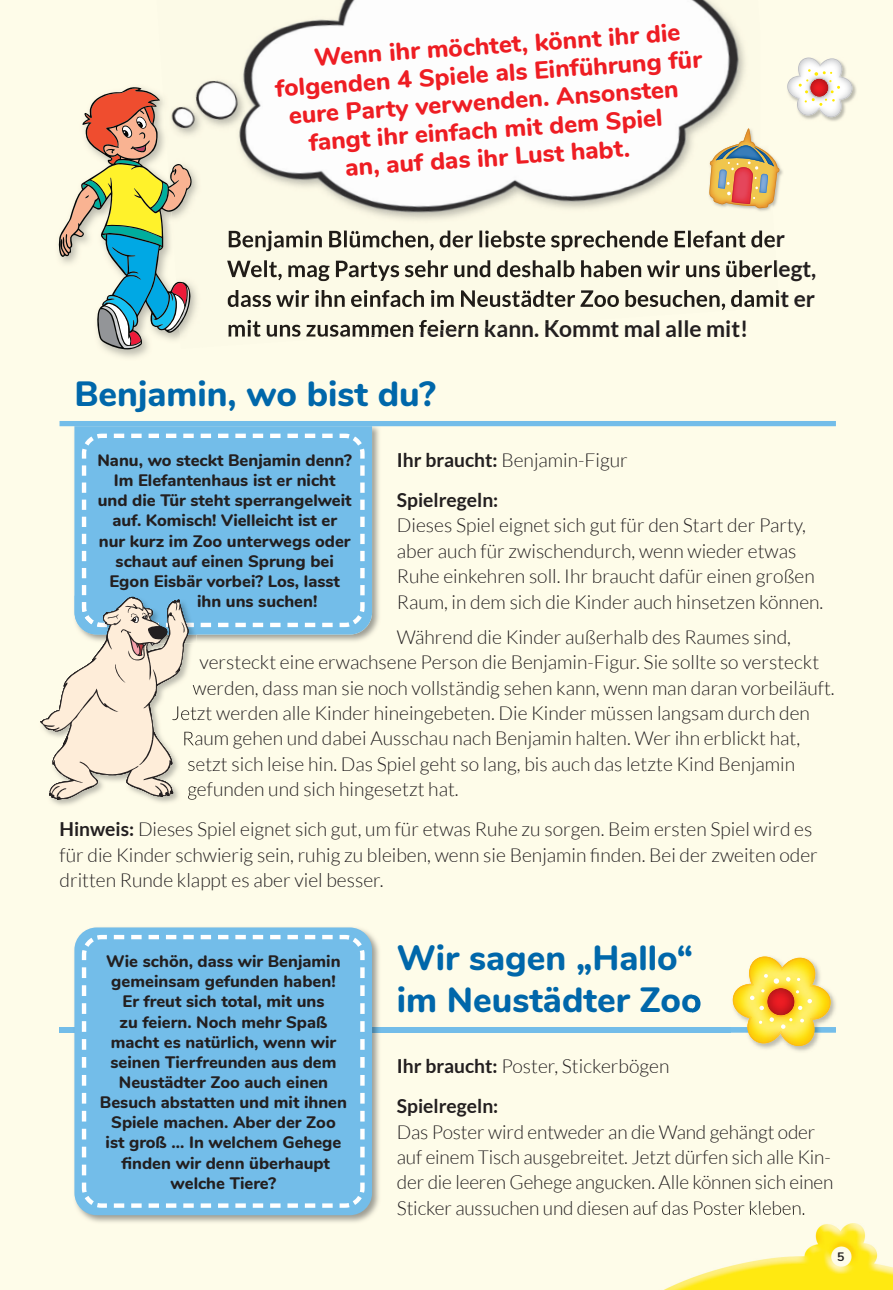
<style>
.page{position:relative;width:893px;height:1290px;background:#fefce9}
.page>*{position:absolute;margin:0;border:0;box-sizing:border-box;transform-origin:0 0}
.t1{font:800 35px/42px "Nunito";color:#0067aa}
.t2{font:800 24.5px "Nunito";color:#ee1d23}
.t3{font:700 22.75px "Lato";color:#231f20}
.t4{font:300 19.25px/25.4px "Lato";color:#231f20}
.t5{font:700 19.25px/40.2px "Lato";color:#231f20}
.t6{font:800 16.62px/20.1px "Nunito";color:#231f20;text-align:center}
.t7{font:700 12.25px "Nunito";color:#231f20}
.s1{font-weight:300}
.s2{font-weight:700}
</style>
<div class="page">
<img style="left:72px;top:426px;width:309px;height:215px">
<svg style="left:74px;top:426px;width:298px;height:208px;background:#78bee8"></svg>
<svg style="left:80px;top:432px;width:19px;height:20px"></svg>
<svg style="left:348px;top:608px;width:19px;height:20px"></svg>
<svg style="left:346px;top:431px;width:20px;height:19px"></svg>
<div style="left:82px;top:434px;width:283px;height:193px;background:#73bde9"></div>
<div style="left:60px;top:421px;width:776px;height:5px;background:#73bde9"></div>
<div style="left:60px;top:1027px;width:776px;height:5px;background:#73bde9"></div>
<img style="left:72px;top:928px;width:309px;height:294px">
<img style="left:72px;top:1027px;width:309px;height:5px">
<div style="left:74px;top:927px;width:298px;height:288px;background:#73bde9;border-radius:22px"></div>
<svg style="left:80px;top:933px;width:287px;height:277px"></svg>
<img style="left:229px;top:230px;width:546px;height:21px">
<img style="left:227px;top:260px;width:550px;height:21px">
<img style="left:228px;top:290px;width:551px;height:20px">
<img style="left:228px;top:320px;width:331px;height:17px">
<img style="left:202px;top:0;width:544px;height:220px">
<img style="left:105px;top:349px;width:43px;height:9px">
<img style="left:192px;top:84px;width:10px;height:124px">
<svg style="left:58px;top:87px;width:134px;height:262px"></svg>
<img style="left:190px;top:607px;width:7px;height:27px">
<img style="left:190px;top:623px;width:4px;height:4px">
<img style="left:193px;top:685px;width:4px;height:10px">
<img style="left:190px;top:707px;width:7px;height:14px">
<img style="left:190px;top:732px;width:7px;height:14px">
<img style="left:190px;top:761px;width:7px;height:10px">
<img style="left:190px;top:786px;width:7px;height:14px">
<img style="left:190px;top:595px;width:7px;height:12px">
<svg style="left:40px;top:595px;width:150px;height:205px"></svg>
<img style="left:664px;top:1223px;width:229px;height:67px">
<img style="left:615px;top:1209px;width:190px;height:6px">
<img style="left:779px;top:165px;width:4px;height:20px">
<img style="left:709px;top:208px;width:62px;height:5px">
<svg style="left:709px;top:128px;width:70px;height:80px"></svg>
<img style="left:768px;top:128px;width:11px;height:18px">
<img style="left:760px;top:128px;width:8px;height:18px">
<img style="left:808px;top:83px;width:48px;height:38px">
<svg style="left:787px;top:57px;width:66px;height:62px"></svg>
<img style="left:692px;top:994px;width:8px;height:18px">
<img style="left:792px;top:995px;width:44px;height:56px">
<svg style="left:731px;top:956px;width:101px;height:93px"></svg>
<p class="t2" style="left:313px;top:40px;width:368px;rotate:-4deg">Wenn ihr möchtet, könnt ihr die</p>
<p class="t2" style="left:274px;top:70px;width:429px;rotate:-4deg">folgenden 4 Spiele als Einführung für</p>
<p class="t2" style="left:288px;top:97px;width:392px;rotate:-4deg">eure Party verwenden. Ansonsten</p>
<p class="t2" style="left:307px;top:124px;width:356px;rotate:-4deg">fangt ihr einfach mit dem Spiel</p>
<p class="t2" style="left:344px;top:150px;width:287px;rotate:-4deg">an, auf das ihr Lust habt.</p>
<p class="t3" style="left:227px;top:315px;width:523px">mit uns zusammen feiern kann. Kommt mal alle mit!</p>
<h1 class="t1" style="left:74px;top:371px;width:363px">Benjamin, wo bist du?</h1>
<p class="t5" style="left:397px;top:439px;width:232px">Ihr braucht: <span class="s1">Benjamin-Figur<br></span>Spielregeln:</p>
<p class="t4" style="left:397px;top:513px;width:428px">Dieses Spiel eignet sich gut für den Start der Party, aber auch für zwischendurch, wenn wieder etwas Ruhe einkehren soll. Ihr braucht dafür einen großen Raum, in dem sich die Kinder auch hinsetzen können.</p>
<p class="t4" style="left:397px;top:624px;width:396px">Während die Kinder außerhalb des Raumes sind,</p>
<p class="t4" style="left:200px;top:650px;width:621px">versteckt eine erwachsene Person die Benjamin-Figur. Sie sollte so versteckt</p>
<p class="t4" style="left:193px;top:675px;width:644px">werden, dass man sie noch vollständig sehen kann, wenn man daran vorbeiläuft.</p>
<p class="t4" style="left:172px;top:700px;width:640px">Jetzt werden alle Kinder hineingebeten. Die Kinder müssen langsam durch den</p>
<p class="t4" style="left:182px;top:726px;width:620px">Raum gehen und dabei Ausschau nach Benjamin halten. Wer ihn erblickt hat,</p>
<p class="t4" style="left:187px;top:751px;width:609px">setzt sich leise hin. Das Spiel geht so lang, bis auch das letzte Kind Benjamin</p>
<p class="t4" style="left:187px;top:776px;width:273px">gefunden und sich hingesetzt hat.</p>
<p class="t4" style="left:60px;top:817px;width:760px"><span class="s2">Hinweis:</span> Dieses Spiel eignet sich gut, um für etwas Ruhe zu sorgen. Beim ersten Spiel wird es für die Kinder schwierig sein, ruhig zu bleiben, wenn sie Benjamin finden. Bei der zweiten oder dritten Runde klappt es aber viel besser.</p>
<p class="t6" style="left:97px;top:449px;width:256px">Nanu, wo steckt Benjamin denn?</p>
<p class="t6" style="left:114px;top:469px;width:223px">Im Elefantenhaus ist er nicht</p>
<p class="t6" style="left:98px;top:489px;width:255px">und die Tür steht sperrangelweit</p>
<p class="t6" style="left:112px;top:509px;width:226px">auf. Komisch! Vielleicht ist er</p>
<p class="t6" style="left:99px;top:530px;width:253px">nur kurz im Zoo unterwegs oder</p>
<p class="t6" style="left:116px;top:550px;width:220px">schaut auf einen Sprung bei</p>
<p class="t6" style="left:109px;top:570px;width:232px">Egon Eisbär vorbei? Los, lasst</p>
<p class="t6" style="left:197px;top:590px;width:122px">ihn uns suchen!</p>
<p class="t6" style="left:100px;top:950px;width:249px">Wie schön, dass wir Benjamin gemeinsam gefunden haben!<br>Er freut sich total, mit uns<br>zu feiern. Noch mehr Spaß macht es natürlich, wenn wir seinen Tierfreunden aus dem<br>Neustädter Zoo auch einen<br>Besuch abstatten und mit ihnen<br>Spiele machen. Aber der Zoo ist groß … In welchem Gehege finden wir denn überhaupt welche Tiere?</p>
<h1 class="t1" style="left:397px;top:935px;width:306px">Wir sagen „Hallo“ im Neustädter Zoo</h1>
<p class="t5" style="left:397px;top:1045px;width:274px">Ihr braucht: <span class="s1">Poster, Stickerbögen<br></span>Spielregeln:</p>
<p class="t4" style="left:397px;top:1119px;width:438px">Das Poster wird entweder an die Wand gehängt oder auf einem Tisch ausgebreitet. Jetzt dürfen sich alle Kin - der die leeren Gehege angucken. Alle können sich einen Sticker aussuchen und diesen auf das Poster kleben.</p>
<p class="t7" style="left:837px;top:1248px;width:9px">5</p>
</div>
